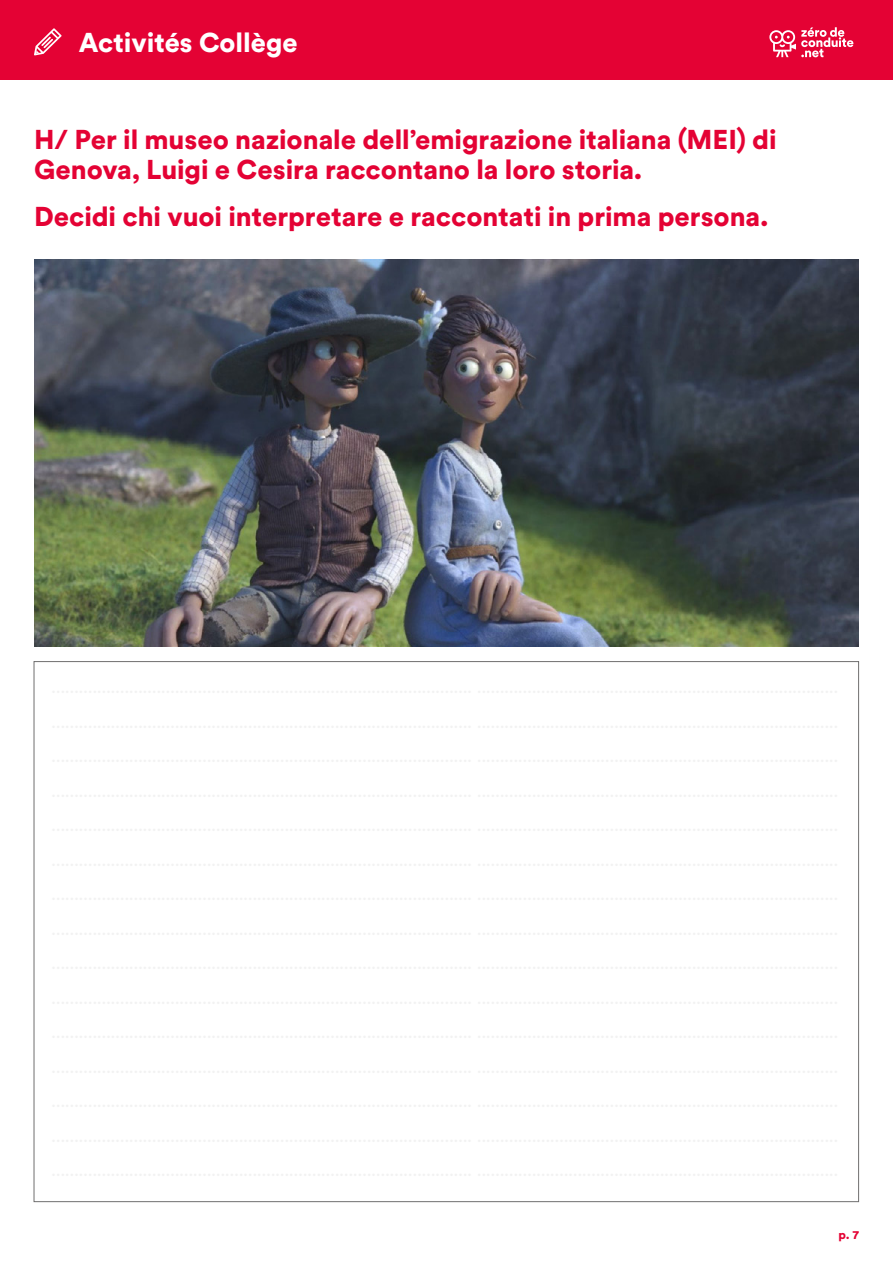
<style>
.page{position:relative;width:893px;height:1263px;background:#fff}
.page>*{position:absolute;margin:0;border:0;box-sizing:border-box;transform-origin:0 0}
.t1{font:900 27px/30px "Circular Spotify Text";letter-spacing:-.005em;color:#e40234}
.t2{font:27px "Circular Std Black";color:#fff}
.t3{font:12px "Circular Std Black";color:#e40234}
</style>
<div class="page">
<div style="left:0;top:0;width:893px;height:80px;background:#e40234"></div>
<svg style="left:34px;top:28px;width:28px;height:27px"></svg>
<svg style="left:769px;top:27px;width:84px;height:30px"></svg>
<img style="left:34px;top:260px;width:825px;height:386px">
<p class="t2" style="left:79px;top:24px;width:220px">Activités Collège</p>
<p class="t1" style="left:34px;top:125px;width:744px">H/ Per il museo nazionale dell’emigrazione italiana (MEI) di<br>Genova, Luigi e Cesira raccontano la loro storia.</p>
<p class="t1" style="left:34px;top:202px;width:736px">Decidi chi vuoi interpretare e raccontati in prima persona.</p>
<p class="t3" style="left:838px;top:1226px;width:22px">p. 7</p>
</div>
